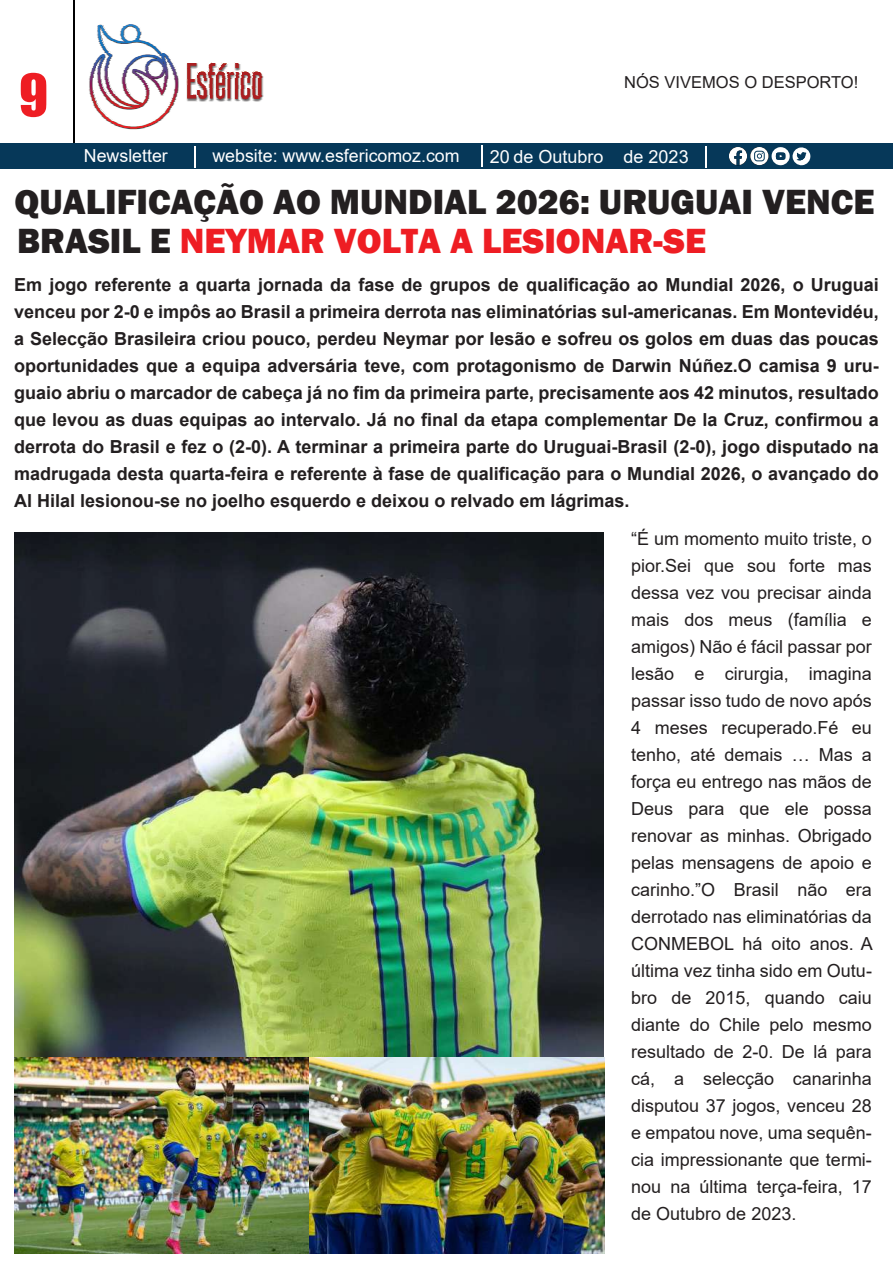
<style>
.page{position:relative;width:893px;height:1263px;background:#fff}
.page>*{position:absolute;margin:0;border:0;box-sizing:border-box;transform-origin:0 0}
.t1{font:54px "Impact";color:#ee1d23}
.t2{font:800 36px/38.4px "Franklin Gothic";color:#231f20}
.t3{font:700 18px/27px "Arial";color:#231f20;text-align:justify}
.t4{font:18px/27px "Arial";color:#231f20;text-align:justify}
.t5{font:18px "Arial";color:#fff}
.t6{font:16.5px "Arial";color:#231f20}
.s1{color:#ee1d23}
</style>
<div class="page">
<div style="left:0;top:144px;width:893px;height:25px;background:#063859"></div>
<svg style="left:705px;top:146px;width:1px;height:22px"></svg>
<svg style="left:195px;top:146px;width:1px;height:22px"></svg>
<svg style="left:729px;top:147px;width:18px;height:18px"></svg>
<svg style="left:750px;top:147px;width:18px;height:18px"></svg>
<svg style="left:754px;top:151px;width:11px;height:10px"></svg>
<svg style="left:482px;top:146px;width:1px;height:21px"></svg>
<svg style="left:771px;top:147px;width:40px;height:19px"></svg>
<hr style="left:73px;top:0;width:2px;height:142px;background:#000001">
<svg style="left:89px;top:24px;width:175px;height:106px"></svg>
<img style="left:14px;top:532px;width:589px;height:525px">
<img style="left:14px;top:1057px;width:590px;height:197px">
<h1 class="t1" style="left:19px;top:53px;width:31px">9</h1>
<p class="t6" style="left:624px;top:71px;width:236px">NÓS VIVEMOS O DESPORTO!</p>
<p class="t5" style="left:84px;top:143px;width:86px">Newsletter</p>
<p class="t5" style="left:212px;top:143px;width:249px">website: www.esfericomoz.com</p>
<p class="t5" style="left:490px;top:144px;width:200px">20 de Outubro de 2023</p>
<h2 class="t2" style="left:15px;top:183px;width:861px">QUALIFICAÇÃO AO MUNDIAL 2026: URUGUAI VENCE<br>BRASIL E <span class="s1">NEYMAR VOLTA A LESIONAR-SE</span></h2>
<p class="t3" style="left:14px;top:272px;width:866px">Em jogo referente a quarta jornada da fase de grupos de qualificação ao Mundial 2026, o Uruguai venceu por 2-0 e impôs ao Brasil a primeira derrota nas eliminatórias sul-americanas. Em Montevidéu, a Selecção Brasileira criou pouco, perdeu Neymar por lesão e sofreu os golos em duas das poucas oportunidades que a equipa adversária teve, com protagonismo de Darwin Núñez.O camisa 9 uru&shy;guaio abriu o marcador de cabeça já no fim da primeira parte, precisamente aos 42 minutos, resultado que levou as duas equipas ao intervalo. Já no final da etapa complementar De la Cruz, confirmou a derrota do Brasil e fez o (2-0). A terminar a primeira parte do Uruguai-Brasil (2-0), jogo disputado na madrugada desta quarta-feira e referente à fase de qualificação para o Mundial 2026, o avançado do Al Hilal lesionou-se no joelho esquerdo e deixou o relvado em lágrimas.</p>
<p class="t4" style="left:631px;top:525px;width:243px">“É um momento muito triste, o pior.Sei que sou forte mas dessa vez vou precisar ainda mais dos meus (família e amigos) Não é fácil passar por lesão e cirurgia, imagina passar isso tudo de novo após 4 meses recuperado.Fé eu tenho, até demais … Mas a força eu entrego nas mãos de Deus para que ele possa renovar as minhas. Obrigado pelas mensagens de apoio e carinho.”O Brasil não era derrotado nas eliminatórias da CONMEBOL há oito anos. A última vez tinha sido em Outu&shy;bro de 2015, quando caiu diante do Chile pelo mesmo resultado de 2-0. De lá para cá, a selecção canarinha disputou 37 jogos, venceu 28 e empatou nove, uma sequên&shy;cia impressionante que termi&shy;nou na última terça-feira, 17 de Outubro de 2023.</p>
</div>
